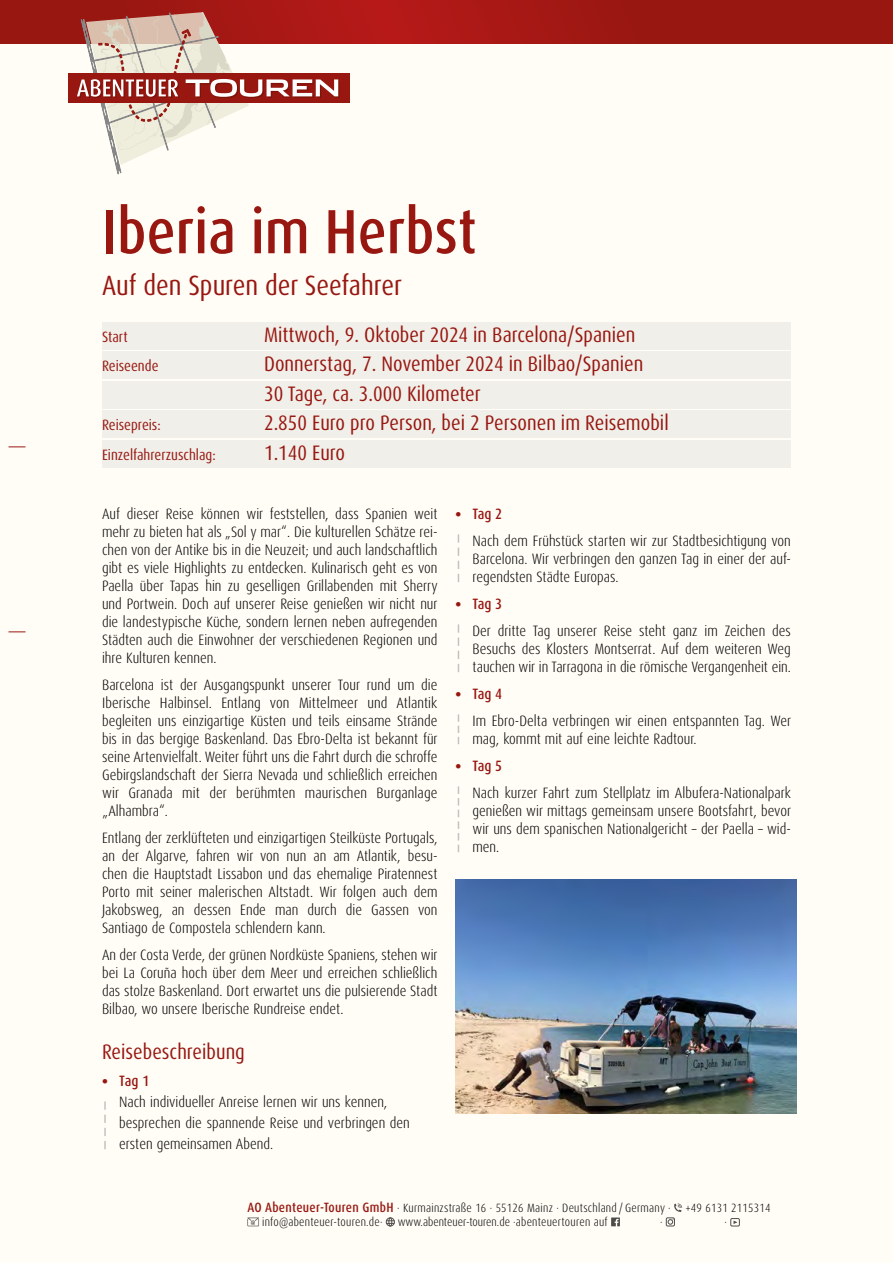
<style>
.page{position:relative;width:893px;height:1263px;background:#fffdf6}
.page>*{position:absolute;margin:0;border:0;box-sizing:border-box;transform-origin:0 0}
.t1{font:500 condensed 62.55px "Dax Pro";color:#981711}
.t2{font:condensed 27.9px "Dax Pro";color:#981711}
.t3{font:condensed 21px/29.4px "Dax Pro";color:#981711}
.t4{font:300 condensed 15px/18px "Dax Pro";color:#000}
.t5{font:condensed 15px "Dax Pro";color:#981711}
.t6{font:300 condensed 12px/14.4px "Dax Pro";letter-spacing:.02em;color:#000}
.s1{font-weight:800;color:#981711}
.s2{font-weight:500;color:#981711}
.s3{font-weight:500;font-size:13.5px;color:#981711}
</style>
<div class="page">
<svg style="left:9px;top:446px;width:17px;height:1px"></svg>
<svg style="left:9px;top:631px;width:17px;height:1px"></svg>
<svg style="left:0;top:0;width:893px;height:44px;background:#a01713"></svg>
<div style="left:69px;top:73px;width:281px;height:29px;background:#981711"></div>
<svg style="left:77px;top:12px;width:263px;height:162px"></svg>
<svg style="left:674px;top:1203px;width:8px;height:9px"></svg>
<svg style="left:247px;top:1217px;width:12px;height:9px"></svg>
<div style="left:386px;top:1217px;width:9px;height:9px;border:1px solid #000;border-radius:50%"></div>
<svg style="left:386px;top:1217px;width:8px;height:9px"></svg>
<svg style="left:611px;top:1217px;width:9px;height:9px"></svg>
<svg style="left:668px;top:1219px;width:5px;height:5px"></svg>
<div style="left:666px;top:1217px;width:9px;height:9px;border:1px solid #000"></div>
<div style="left:730px;top:1218px;width:10px;height:8px;border:1px solid #000"></div>
<svg style="left:733px;top:1220px;width:4px;height:4px"></svg>
<div style="left:102px;top:322px;width:689px;height:145px;background:#f1efe9"></div>
<svg style="left:104px;top:1101px;width:2px;height:48px"></svg>
<svg style="left:458px;top:534px;width:1px;height:48px"></svg>
<svg style="left:458px;top:624px;width:1px;height:48px"></svg>
<svg style="left:458px;top:714px;width:1px;height:30px"></svg>
<svg style="left:458px;top:786px;width:1px;height:66px"></svg>
<img style="left:455px;top:879px;width:341px;height:234px">
<h1 class="t1" style="left:102px;top:191px;width:376px">Iberia im Herbst</h1>
<h2 class="t2" style="left:102px;top:268px;width:302px">Auf den Spuren der Seefahrer</h2>
<p class="t5" style="left:102px;top:327px;width:27px">Start</p>
<h3 class="t3" style="left:264px;top:320px;width:373px">Mittwoch, 9. Oktober 2024 in Barcelona/Spanien</h3>
<p class="t5" style="left:102px;top:356px;width:58px">Reiseende</p>
<h3 class="t3" style="left:264px;top:349px;width:381px">Donnerstag, 7. November 2024 in Bilbao/Spanien<br>30 Tage, ca. 3.000 Kilometer</h3>
<p class="t5" style="left:102px;top:415px;width:60px">Reisepreis:</p>
<h3 class="t3" style="left:264px;top:408px;width:406px">2.850 Euro pro Person, bei 2 Personen im Reisemobil</h3>
<p class="t5" style="left:102px;top:445px;width:115px">Einzelfahrerzuschlag:</p>
<h3 class="t3" style="left:264px;top:438px;width:83px">1.140 Euro</h3>
<p class="t4" style="left:102px;top:505px;width:337px;text-align:justify">Auf dieser Reise können wir feststellen, dass Spanien weit mehr zu bieten hat als „Sol y mar“. Die kulturellen Schätze rei&shy;chen von der Antike bis in die Neuzeit; und auch landschaftlich gibt es viele Highlights zu entdecken. Kulinarisch geht es von Paella über Tapas hin zu geselligen Grillabenden mit Sherry und Portwein. Doch auf unserer Reise genießen wir nicht nur die landestypische Küche, sondern lernen neben aufregenden Städten auch die Einwohner der verschiedenen Regionen und ihre Kulturen kennen.</p>
<p class="t4" style="left:102px;top:676px;width:337px;text-align:justify">Barcelona ist der Ausgangspunkt unserer Tour rund um die Iberische Halbinsel. Entlang von Mittelmeer und Atlantik begleiten uns einzigartige Küsten und teils einsame Strände bis in das bergige Baskenland. Das Ebro-Delta ist bekannt für seine Artenvielfalt. Weiter führt uns die Fahrt durch die schroffe Gebirgslandschaft der Sierra Nevada und schließlich erreichen wir Granada mit der berühmten maurischen Burganlage „Alhambra“.</p>
<p class="t4" style="left:102px;top:829px;width:337px;text-align:justify">Entlang der zerklüfteten und einzigartigen Steilküste Portugals, an der Algarve, fahren wir von nun an am Atlantik, besu&shy;chen die Hauptstadt Lissabon und das ehemalige Piratennest Porto mit seiner malerischen Altstadt. Wir folgen auch dem Jakobsweg, an dessen Ende man durch die Gassen von Santiago de Compostela schlendern kann.</p>
<p class="t4" style="left:102px;top:946px;width:337px;text-align:justify">An der Costa Verde, der grünen Nordküste Spaniens, stehen wir bei La Coruña hoch über dem Meer und erreichen schließlich das stolze Baskenland. Dort erwartet uns die pulsierende Stadt Bilbao, wo unsere Iberische Rundreise endet.</p>
<h3 class="t3" style="left:102px;top:1037px;width:144px">Reisebeschreibung</h3>
<p class="t4" style="left:119px;top:1070px;width:292px;line-height:21px;text-indent:-17px"><span class="s1">•</span> <span class="s2">Tag 1<br></span>Nach individueller Anreise lernen wir uns kennen, besprechen die spannende Reise und verbringen den ersten gemeinsamen Abend.</p>
<p class="t4" style="left:472px;top:500px;width:320px;line-height:27px;text-indent:-17px"><span class="s1">•</span> <span class="s2">Tag 2<br></span>Nach dem Frühstück starten wir zur Stadtbesichtigung von</p>
<p class="t4" style="left:472px;top:550px;width:320px">Barcelona. Wir verbringen den ganzen Tag in einer der auf&shy;regendsten Städte Europas.</p>
<p class="t4" style="left:472px;top:590px;width:320px;line-height:27px;text-indent:-17px"><span class="s1">•</span> <span class="s2">Tag 3<br></span>Der dritte Tag unserer Reise steht ganz im Zeichen des</p>
<p class="t4" style="left:472px;top:640px;width:320px">Besuchs des Klosters Montserrat. Auf dem weiteren Weg tauchen wir in Tarragona in die römische Vergangenheit ein.</p>
<p class="t4" style="left:472px;top:680px;width:320px;line-height:27px;text-indent:-17px"><span class="s1">•</span> <span class="s2">Tag 4<br></span>Im Ebro-Delta verbringen wir einen entspannten Tag. Wer</p>
<p class="t4" style="left:472px;top:730px;width:226px">mag, kommt mit auf eine leichte Radtour.</p>
<p class="t4" style="left:472px;top:752px;width:320px;line-height:27px;text-indent:-17px"><span class="s1">•</span> <span class="s2">Tag 5<br></span>Nach kurzer Fahrt zum Stellplatz im Albufera-Nationalpark</p>
<p class="t4" style="left:472px;top:802px;width:320px;text-align:justify">genießen wir mittags gemeinsam unsere Bootsfahrt, bevor wir uns dem spanischen Nationalgericht – der Paella – wid&shy;men.</p>
<p class="t6" style="left:262px;top:1200px;width:510px;text-indent:-15px"><span class="s3">AO Abenteuer-Touren GmbH</span> · Kurmainzstraße 16 · 55126 Mainz · Deutschland / Germany · +49 6131 2115314 info@abenteuer-touren.de·</p>
<p class="t6" style="left:398px;top:1215px;width:211px">www.abenteuer-touren.de ·abenteuertouren auf</p>
<p class="t6" style="left:660px;top:1215px;width:4px">·</p>
<p class="t6" style="left:725px;top:1215px;width:4px">·</p>
</div>
